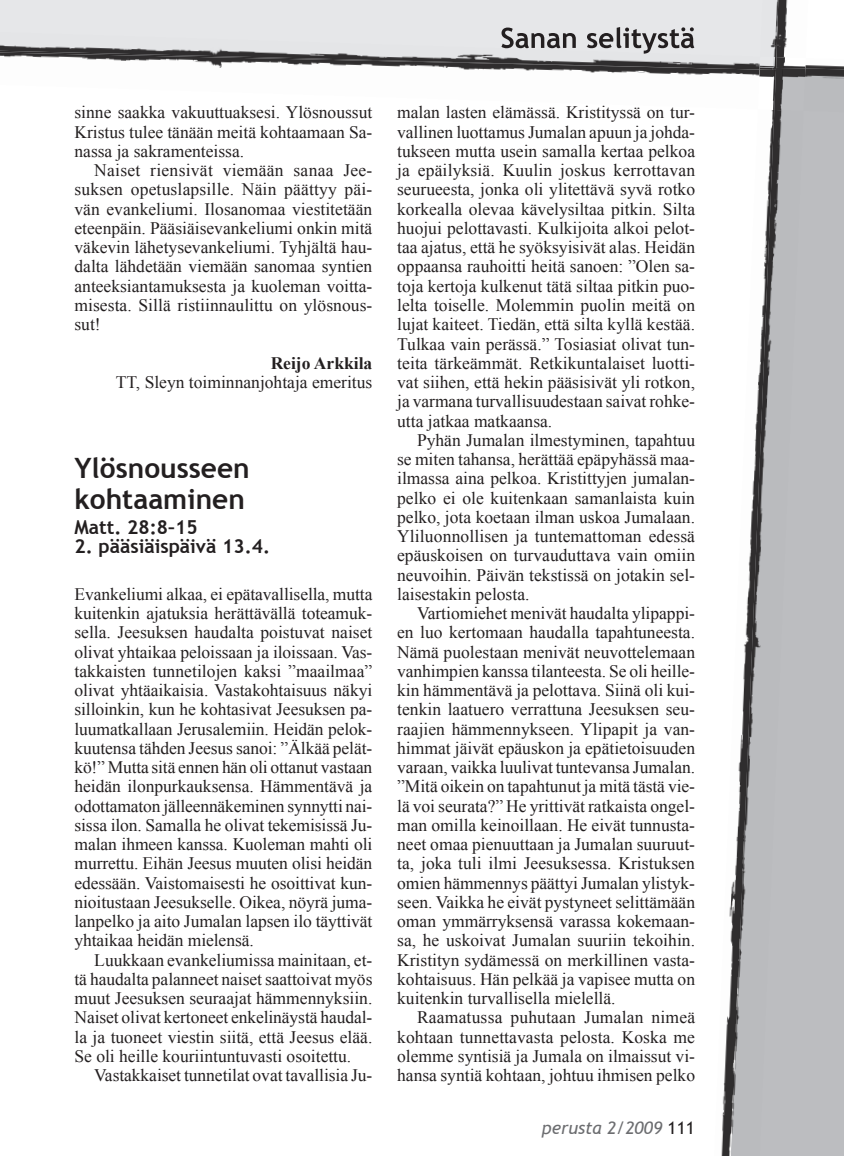
<style>
.page{position:relative;width:844px;height:1156px;background:#fff}
.page>*{position:absolute;margin:0;border:0;box-sizing:border-box;transform-origin:0 0}
.t1{font:700 28px/31.5px "Trebuchet MS";color:#231f20}
.t2{font:700 19.25px "Trebuchet MS";color:#231f20}
.t3{font:17.5px/19.2px "Times New Roman";color:#231f20;text-align:justify}
.t4{font:italic 17.5px "Trebuchet MS";color:#6c6d70}
.t5{font:700 17.5px "Times New Roman";color:#231f20}
.s1{font-style:normal;color:#231f20}
</style>
<div class="page">
<div style="left:809px;top:113px;width:34px;height:1043px;background:#bcbdc0"></div>
<div style="left:0;top:0;width:712px;height:32px;background:#e6e7e9"></div>
<img style="left:525px;top:65px;width:318px;height:10px">
<img style="left:809px;top:69px;width:34px;height:44px">
<img style="left:0;top:32px;width:712px;height:38px">
<img style="left:712px;top:0;width:97px;height:1156px">
<img style="left:730px;top:110px;width:73px;height:1046px">
<img style="left:759px;top:0;width:19px;height:57px">
<img style="left:757px;top:57px;width:48px;height:53px">
<svg style="left:773px;top:57px;width:3px;height:13px"></svg>
<img style="left:774px;top:68px;width:31px;height:43px">
<img style="left:759px;top:57px;width:14px;height:13px">
<svg style="left:501px;top:27px;width:193px;height:27px;background:#aeaeaf"></svg>
<p class="t3" style="left:74px;top:103px;width:299px">sinne saakka vakuuttuaksesi. Ylösnoussut Kristus tulee tänään meitä kohtaamaan Sa&shy;nassa ja sakramenteissa.</p>
<p class="t3" style="left:74px;top:161px;width:299px;text-indent:20px">Naiset riensivät viemään sanaa Jee&shy;suksen opetuslapsille. Näin päättyy päi&shy;vän evankeliumi. Ilosanomaa viestitetään eteenpäin. Pääsiäisevankeliumi onkin mitä väkevin lähetysevankeliumi. Tyhjältä hau&shy;dalta lähdetään viemään sanomaa syntien anteeksiantamuksesta ja kuoleman voitta&shy;misesta. Sillä ristiinnaulittu on ylösnous&shy;sut!</p>
<p class="t5" style="left:270px;top:353px;width:103px">Reijo Arkkila</p>
<p class="t3" style="left:116px;top:372px;width:258px">TT, Sleyn toiminnanjohtaja emeritus</p>
<h1 class="t1" style="left:74px;top:452px;width:177px">Ylösnousseen kohtaaminen</h1>
<p class="t2" style="left:74px;top:515px;width:125px">Matt. 28:8–15</p>
<p class="t2" style="left:74px;top:535px;width:197px">2. pääsiäispäivä 13.4.</p>
<p class="t3" style="left:74px;top:584px;width:299px">Evankeliumi alkaa, ei epätavallisella, mutta kuitenkin ajatuksia herättävällä toteamuk&shy;sella. Jeesuksen haudalta poistuvat naiset olivat yhtaikaa peloissaan ja iloissaan. Vas&shy;takkaisten tunnetilojen kaksi ”maailmaa” olivat yhtäaikaisia. Vastakohtaisuus näkyi silloinkin, kun he kohtasivat Jeesuksen pa&shy;luumatkallaan Jerusalemiin. Heidän pelok&shy;kuutensa tähden Jeesus sanoi: ”Älkää pelät&shy;kö!” Mutta sitä ennen hän oli ottanut vastaan heidän ilonpurkauksensa. Hämmentävä ja odottamaton jälleennäkeminen synnytti nai&shy;sissa ilon. Samalla he olivat tekemisissä Ju&shy;malan ihmeen kanssa. Kuoleman mahti oli murrettu. Eihän Jeesus muuten olisi heidän edessään. Vaistomaisesti he osoittivat kun&shy;nioitustaan Jeesukselle. Oikea, nöyrä juma&shy;lanpelko ja aito Jumalan lapsen ilo täyttivät yhtaikaa heidän mielensä.</p>
<p class="t3" style="left:74px;top:950px;width:299px;text-indent:20px">Luukkaan evankeliumissa mainitaan, et&shy;tä haudalta palanneet naiset saattoivat myös muut Jeesuksen seuraajat hämmennyksiin.<br>Naiset olivat kertoneet enkelinäystä haudal&shy;la ja tuoneet viestin siitä, että Jeesus elää.<br>Se oli heille kouriintuntuvasti osoitettu.</p>
<p class="t3" style="left:94px;top:1065px;width:279px">Vastakkaiset tunnetilat ovat tavallisia Ju-</p>
<p class="t3" style="left:397px;top:103px;width:299px">malan lasten elämässä. Kristityssä on tur&shy;vallinen luottamus Jumalan apuun ja johda&shy;tukseen mutta usein samalla kertaa pelkoa ja epäilyksiä. Kuulin joskus kerrottavan seurueesta, jonka oli ylitettävä syvä rotko korkealla olevaa kävelysiltaa pitkin. Silta huojui pelottavasti. Kulkijoita alkoi pelot&shy;taa ajatus, että he syöksyisivät alas. Heidän oppaansa rauhoitti heitä sanoen: ”Olen sa&shy;toja kertoja kulkenut tätä siltaa pitkin puo&shy;lelta toiselle. Molemmin puolin meitä on lujat kaiteet. Tiedän, että silta kyllä kestää.<br>Tulkaa vain perässä.” Tosiasiat olivat tun&shy;teita tärkeämmät. Retkikuntalaiset luotti&shy;vat siihen, että hekin pääsisivät yli rotkon, ja varmana turvallisuudestaan saivat rohke&shy;utta jatkaa matkaansa.</p>
<p class="t3" style="left:397px;top:430px;width:299px;text-indent:20px">Pyhän Jumalan ilmestyminen, tapahtuu se miten tahansa, herättää epäpyhässä maa&shy;ilmassa aina pelkoa. Kristittyjen jumalan&shy;pelko ei ole kuitenkaan samanlaista kuin pelko, jota koetaan ilman uskoa Jumalaan.<br>Yliluonnollisen ja tuntemattoman edessä epäuskoisen on turvauduttava vain omiin neuvoihin. Päivän tekstissä on jotakin sel&shy;laisestakin pelosta.</p>
<p class="t3" style="left:397px;top:603px;width:299px;text-indent:20px">Vartiomiehet menivät haudalta ylipappi&shy;en luo kertomaan haudalla tapahtuneesta.<br>Nämä puolestaan menivät neuvottelemaan vanhimpien kanssa tilanteesta. Se oli heille&shy;kin hämmentävä ja pelottava. Siinä oli kui&shy;tenkin laatuero verrattuna Jeesuksen seu&shy;raajien hämmennykseen. Ylipapit ja van&shy;himmat jäivät epäuskon ja epätietoisuuden varaan, vaikka luulivat tuntevansa Jumalan. ”Mitä oikein on tapahtunut ja mitä tästä vie&shy;lä voi seurata?” He yrittivät ratkaista ongel&shy;man omilla keinoillaan. He eivät tunnusta&shy;neet omaa pienuuttaan ja Jumalan suuruut&shy;ta, joka tuli ilmi Jeesuksessa. Kristuksen omien hämmennys päättyi Jumalan ylistyk&shy;seen. Vaikka he eivät pystyneet selittämään oman ymmärryksensä varassa kokemaan&shy;sa, he uskoivat Jumalan suuriin tekoihin.<br>Kristityn sydämessä on merkillinen vasta&shy;kohtaisuus. Hän pelkää ja vapisee mutta on kuitenkin turvallisella mielellä.</p>
<p class="t3" style="left:397px;top:1008px;width:299px;text-indent:20px">Raamatussa puhutaan Jumalan nimeä kohtaan tunnettavasta pelosta. Koska me olemme syntisiä ja Jumala on ilmaissut vi&shy;hansa syntiä kohtaan, johtuu ihmisen pelko</p>
<p class="t4" style="left:542px;top:1117px;width:154px">perusta 2/2009 <span class="s1">111</span></p>
</div>
